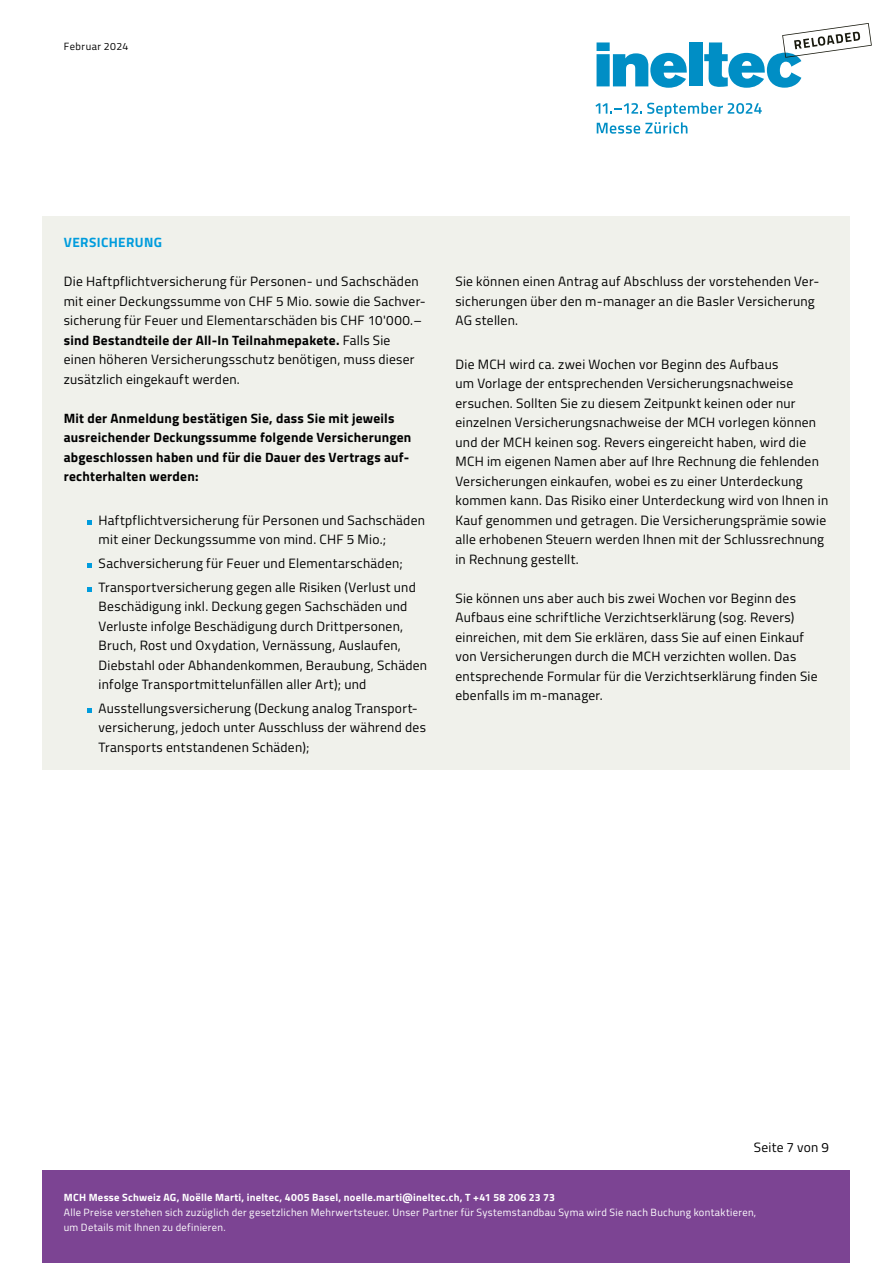
<style>
.page{position:relative;width:893px;height:1263px;background:#fff}
.page>*{position:absolute;margin:0;border:0;box-sizing:border-box;transform-origin:0 0}
.t1{font:13.5px/19.5px "Titillium";letter-spacing:.02em;color:#000}
.t2{font:700 13.5px/19.5px "Titillium";letter-spacing:.02em;color:#000}
.t3{font:700 13.5px "Titillium";letter-spacing:.03em;color:#009cdd}
.t4{font:10.5px/15px "Titillium";letter-spacing:.03em;color:#fff}
.t5{font:700 10.5px "Titillium";letter-spacing:.03em;color:#fff}
.t6{font:10.5px "Titillium";letter-spacing:.04em;color:#000}
.s1{font-weight:700}
</style>
<div class="page">
<svg style="left:597px;top:42px;width:90px;height:46px"></svg>
<div style="left:689px;top:42px;width:13px;height:44px;background:#008ec5"></div>
<svg style="left:595px;top:103px;width:167px;height:31px"></svg>
<svg style="left:704px;top:23px;width:168px;height:65px"></svg>
<div style="left:43px;top:1171px;width:807px;height:92px;background:#7c4493"></div>
<div style="left:43px;top:216px;width:807px;height:554px;background:#f0f1eb"></div>
<svg style="left:87px;top:520px;width:5px;height:5px"></svg>
<svg style="left:87px;top:563px;width:5px;height:5px"></svg>
<svg style="left:87px;top:587px;width:5px;height:5px"></svg>
<svg style="left:87px;top:708px;width:5px;height:5px"></svg>
<p class="t6" style="left:64px;top:39px;width:66px">Februar 2024</p>
<p class="t3" style="left:64px;top:232px;width:100px">VERSICHERUNG</p>
<p class="t1" style="left:64px;top:271px;width:364px">Die Haftpflichtversicherung für Personen- und Sachschäden mit einer Deckungssumme von CHF 5 Mio. sowie die Sachver&shy;sicherung für Feuer und Elementarschäden bis CHF 10'000.– <span class="s1">sind Bestandteile der All-In Teilnahmepakete.</span> Falls Sie einen höheren Versicherungsschutz benötigen, muss dieser zusätzlich eingekauft werden.</p>
<p class="t2" style="left:64px;top:408px;width:349px">Mit der Anmeldung bestätigen Sie, dass Sie mit jeweils ausreichender Deckungssumme folgende Versicherungen abgeschlossen haben und für die Dauer des Vertrags auf&shy;rechterhalten werden:</p>
<p class="t1" style="left:99px;top:510px;width:328px">Haftpflichtversicherung für Personen und Sachschäden mit einer Deckungssumme von mind. CHF 5 Mio.;</p>
<p class="t1" style="left:99px;top:551px;width:319px;line-height:23.7px">Sachversicherung für Feuer und Elementarschäden;<br>Transportversicherung gegen alle Risiken (Verlust und</p>
<p class="t1" style="left:99px;top:596px;width:330px">Beschädigung inkl. Deckung gegen Sachschäden und Verluste infolge Beschädigung durch Drittpersonen, Bruch, Rost und Oxydation, Vernässung, Auslaufen, Diebstahl oder Abhandenkommen, Beraubung, Schäden infolge Transportmittelunfällen aller Art); und</p>
<p class="t1" style="left:99px;top:698px;width:329px">Ausstellungsversicherung (Deckung analog Transport&shy;versicherung, jedoch unter Ausschluss der während des<br>Transports entstandenen Schäden);</p>
<p class="t1" style="left:455px;top:271px;width:365px">Sie können einen Antrag auf Abschluss der vorstehenden Ver&shy;sicherungen über den m-manager an die Basler Versicherung<br>AG stellen.</p>
<p class="t1" style="left:455px;top:353px;width:374px">Die MCH wird ca. zwei Wochen vor Beginn des Aufbaus<br>um Vorlage der entsprechenden Versicherungsnachweise ersuchen. Sollten Sie zu diesem Zeitpunkt keinen oder nur einzelnen Versicherungsnachweise der MCH vorlegen können und der MCH keinen sog. Revers eingereicht haben, wird die MCH im eigenen Namen aber auf Ihre Rechnung die fehlenden Versicherungen einkaufen, wobei es zu einer Unterdeckung kommen kann. Das Risiko einer Unterdeckung wird von Ihnen in Kauf genommen und getragen. Die Versicherungsprämie sowie alle erhobenen Steuern werden Ihnen mit der Schlussrechnung in Rechnung gestellt.</p>
<p class="t1" style="left:455px;top:587px;width:364px">Sie können uns aber auch bis zwei Wochen vor Beginn des Aufbaus eine schriftliche Verzichtserklärung (sog. Revers) einreichen, mit dem Sie erklären, dass Sie auf einen Einkauf von Versicherungen durch die MCH verzichten wollen. Das entsprechende Formular für die Verzichtserklärung finden Sie ebenfalls im m-manager.</p>
<p class="t1" style="left:754px;top:1137px;width:77px">Seite 7 von 9</p>
<p class="t5" style="left:64px;top:1189px;width:493px">MCH Messe Schweiz AG, Noëlle Marti, ineltec, 4005 Basel, noelle.marti@ineltec.ch, T +41 58 206 23 73</p>
<p class="t4" style="left:64px;top:1204px;width:694px">Alle Preise verstehen sich zuzüglich der gesetzlichen Mehrwertsteuer. Unser Partner für Systemstandbau Syma wird Sie nach Buchung kontaktieren, um Details mit Ihnen zu definieren.</p>
</div>
